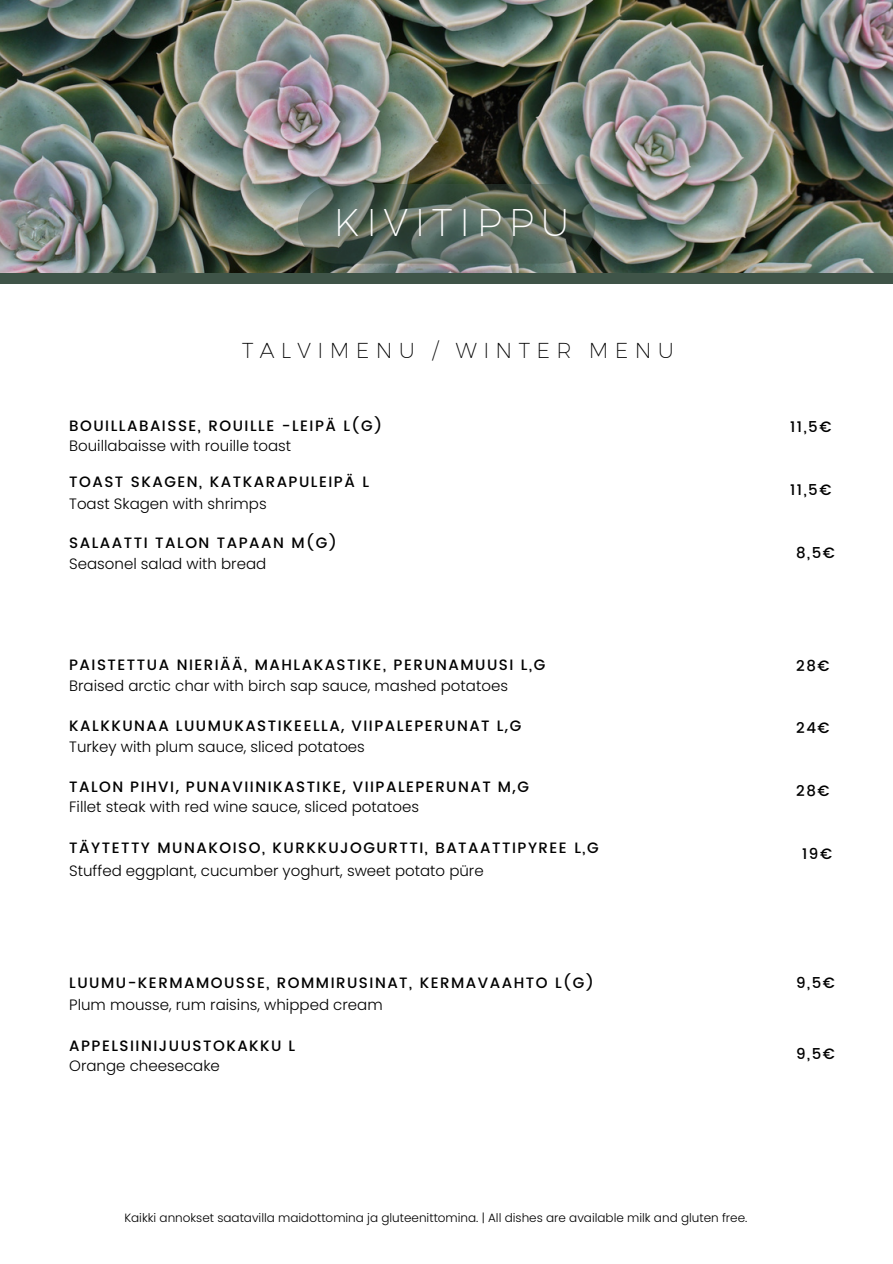
<style>
.page{position:relative;width:893px;height:1264px;background:#fff}
.page>*{position:absolute;margin:0;border:0;box-sizing:border-box;transform-origin:0 0}
.t1{font:300 37.5px "Kief Montaser Extra";letter-spacing:.185em;color:#fff}
.t2{font:300 21px "Kief Montaser Extra";letter-spacing:.305em;color:#000}
.t3{font:500 15px "Poppins";letter-spacing:.1em;color:#000}
.t4{font:300 15px "Poppins";color:#000}
.t5{font:300 12px "Poppins";color:#000}
</style>
<div class="page">
<div style="left:0;top:243px;width:892px;height:40px;background:#3f5448"></div>
<img style="left:0;top:0;width:892px;height:272px">
<svg style="left:297px;top:184px;width:298px;height:79px;background:#57675b"></svg>
<h1 class="t1" style="left:334px;top:200px;width:237px">KIVITIPPU</h1>
<h2 class="t2" style="left:242px;top:338px;width:433px">TALVIMENU / WINTER MENU</h2>
<p class="t3" style="left:69px;top:417px;width:314px">BOUILLABAISSE, ROUILLE -LEIPÄ L(G)</p>
<p class="t4" style="left:69px;top:435px;width:223px">Bouillabaisse with rouille toast</p>
<p class="t3" style="left:69px;top:473px;width:301px">TOAST SKAGEN, KATKARAPULEIPÄ L</p>
<p class="t4" style="left:69px;top:493px;width:199px">Toast Skagen with shrimps</p>
<p class="t3" style="left:69px;top:534px;width:269px">SALAATTI TALON TAPAAN M(G)</p>
<p class="t4" style="left:69px;top:553px;width:198px">Seasonel salad with bread</p>
<p class="t3" style="left:69px;top:655px;width:477px">PAISTETTUA NIERIÄÄ, MAHLAKASTIKE, PERUNAMUUSI L,G</p>
<p class="t4" style="left:69px;top:675px;width:440px">Braised arctic char with birch sap sauce, mashed potatoes</p>
<p class="t3" style="left:69px;top:715px;width:453px">KALKKUNAA LUUMUKASTIKEELLA, VIIPALEPERUNAT L,G</p>
<p class="t4" style="left:69px;top:736px;width:297px">Turkey with plum sauce, sliced potatoes</p>
<p class="t3" style="left:69px;top:776px;width:461px">TALON PIHVI, PUNAVIINIKASTIKE, VIIPALEPERUNAT M,G</p>
<p class="t4" style="left:69px;top:796px;width:351px">Fillet steak with red wine sauce, sliced potatoes</p>
<p class="t3" style="left:69px;top:838px;width:531px">TÄYTETTY MUNAKOISO, KURKKUJOGURTTI, BATAATTIPYREE L,G</p>
<p class="t4" style="left:69px;top:860px;width:416px">Stuffed eggplant, cucumber yoghurt, sweet potato püre</p>
<p class="t3" style="left:69px;top:973px;width:526px">LUUMU-KERMAMOUSSE, ROMMIRUSINAT, KERMAVAAHTO L(G)</p>
<p class="t4" style="left:69px;top:994px;width:315px">Plum mousse, rum raisins, whipped cream</p>
<p class="t3" style="left:69px;top:1035px;width:227px">APPELSIINIJUUSTOKAKKU L</p>
<p class="t4" style="left:69px;top:1055px;width:152px">Orange cheesecake</p>
<p class="t3" style="left:790px;top:418px;width:43px">11,5€</p>
<p class="t3" style="left:790px;top:481px;width:43px">11,5€</p>
<p class="t3" style="left:796px;top:543px;width:40px">8,5€</p>
<p class="t3" style="left:796px;top:656px;width:35px">28€</p>
<p class="t3" style="left:796px;top:719px;width:35px">24€</p>
<p class="t3" style="left:796px;top:782px;width:35px">28€</p>
<p class="t3" style="left:802px;top:844px;width:31px">19€</p>
<p class="t3" style="left:796px;top:974px;width:40px">9,5€</p>
<p class="t3" style="left:796px;top:1045px;width:40px">9,5€</p>
<p class="t5" style="left:124px;top:1209px;width:624px">Kaikki annokset saatavilla maidottomina ja gluteenittomina. | All dishes are available milk and gluten free.</p>
</div>
